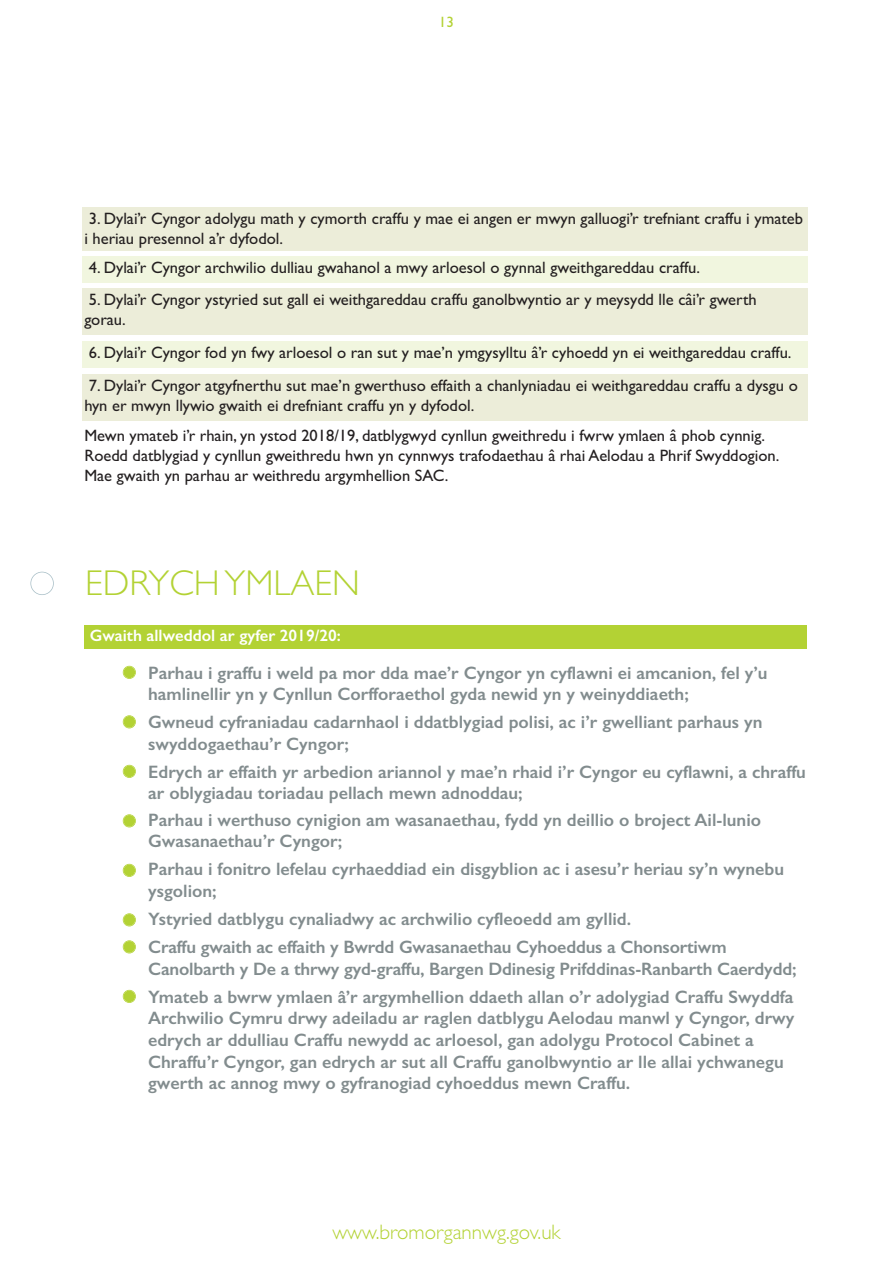
<style>
.page{position:relative;width:893px;height:1263px;background:#fff}
.page>*{position:absolute;margin:0;border:0;box-sizing:border-box;transform-origin:0 0}
.t1{font:300 36px "Gill Sans";color:#b3d234}
.t2{font:300 21px "Gill Sans";color:#b3d234}
.t3{font:600 18px/21.6px "Gill Sans";color:#828c8e}
.t4{font:16.5px/19.8px "Gill Sans";color:#231f20}
.t5{font:600 16.5px "Gill Sans";color:#fff}
.t6{font:15px "Gill Sans";color:#b3d234}
</style>
<div class="page">
<div style="left:82px;top:289px;width:726px;height:46px;background:#ecedd9"></div>
<div style="left:82px;top:374px;width:726px;height:46px;background:#ecedd9"></div>
<div style="left:82px;top:341px;width:725px;height:26px;background:#f1f6df"></div>
<div style="left:82px;top:207px;width:726px;height:44px;background:#ecedd9"></div>
<div style="left:82px;top:257px;width:725px;height:26px;background:#f1f6df"></div>
<div style="left:30px;top:572px;width:24px;height:23px;border:2px solid #a9bfc7;border-radius:50%"></div>
<div style="left:124px;top:815px;width:11px;height:12px;background:#b3d234;border-radius:50%"></div>
<div style="left:123px;top:814px;width:13px;height:13px;border:2px solid #b3d234;border-radius:50%"></div>
<div style="left:124px;top:864px;width:11px;height:12px;background:#b3d234;border-radius:50%"></div>
<div style="left:123px;top:864px;width:13px;height:13px;border:2px solid #b3d234;border-radius:50%"></div>
<div style="left:124px;top:765px;width:11px;height:12px;background:#b3d234;border-radius:50%"></div>
<div style="left:123px;top:765px;width:13px;height:13px;border:2px solid #b3d234;border-radius:50%"></div>
<div style="left:124px;top:716px;width:11px;height:12px;background:#b3d234;border-radius:50%"></div>
<div style="left:123px;top:715px;width:13px;height:13px;border:2px solid #b3d234;border-radius:50%"></div>
<div style="left:124px;top:666px;width:11px;height:12px;background:#b3d234;border-radius:50%"></div>
<div style="left:123px;top:666px;width:13px;height:13px;border:2px solid #b3d234;border-radius:50%"></div>
<div style="left:124px;top:914px;width:11px;height:12px;background:#b3d234;border-radius:50%"></div>
<div style="left:123px;top:913px;width:13px;height:13px;border:2px solid #b3d234;border-radius:50%"></div>
<div style="left:124px;top:941px;width:11px;height:12px;background:#b3d234;border-radius:50%"></div>
<div style="left:123px;top:940px;width:13px;height:13px;border:2px solid #b3d234;border-radius:50%"></div>
<div style="left:124px;top:990px;width:11px;height:12px;background:#b3d234;border-radius:50%"></div>
<div style="left:123px;top:990px;width:13px;height:13px;border:2px solid #b3d234;border-radius:50%"></div>
<div style="left:84px;top:625px;width:723px;height:24px;background:#b3d234"></div>
<p class="t6" style="left:439px;top:13px;width:16px">13</p>
<p class="t4" style="left:84px;top:208px;width:720px">3. Dylai’r Cyngor adolygu math y cymorth craffu y mae ei angen er mwyn galluogi’r trefniant craffu i ymateb i heriau presennol a’r dyfodol.</p>
<p class="t4" style="left:89px;top:258px;width:612px">4. Dylai’r Cyngor archwilio dulliau gwahanol a mwy arloesol o gynnal gweithgareddau craffu.</p>
<p class="t4" style="left:84px;top:290px;width:674px">5. Dylai’r Cyngor ystyried sut gall ei weithgareddau craffu ganolbwyntio ar y meysydd lle câi’r gwerth gorau.</p>
<p class="t4" style="left:89px;top:342px;width:704px">6. Dylai’r Cyngor fod yn fwy arloesol o ran sut y mae’n ymgysylltu â’r cyhoedd yn ei weithgareddau craffu.</p>
<p class="t4" style="left:84px;top:375px;width:715px">7. Dylai’r Cyngor atgyfnerthu sut mae’n gwerthuso effaith a chanlyniadau ei weithgareddau craffu a dysgu o hyn er mwyn llywio gwaith ei drefniant craffu yn y dyfodol.</p>
<p class="t4" style="left:84px;top:426px;width:697px">Mewn ymateb i’r rhain, yn ystod 2018/19, datblygwyd cynllun gweithredu i fwrw ymlaen â phob cynnig.<br>Roedd datblygiad y cynllun gweithredu hwn yn cynnwys trafodaethau â rhai Aelodau a Phrif Swyddogion.<br>Mae gwaith yn parhau ar weithredu argymhellion SAC.</p>
<h1 class="t1" style="left:85px;top:562px;width:276px">EDRYCHYMLAEN</h1>
<p class="t5" style="left:90px;top:626px;width:252px">Gwaith allweddol ar gyfer 2019/20:</p>
<p class="t3" style="left:148px;top:662px;width:621px">Parhau i graffu i weld pa mor dda mae’r Cyngor yn cyflawni ei amcanion, fel y’u hamlinellir yn y Cynllun Corfforaethol gyda newid yn y weinyddiaeth;</p>
<p class="t3" style="left:148px;top:711px;width:616px">Gwneud cyfraniadau cadarnhaol i ddatblygiad polisi, ac i’r gwelliant parhaus yn swyddogaethau’r Cyngor;</p>
<p class="t3" style="left:148px;top:761px;width:659px">Edrych ar effaith yr arbedion ariannol y mae’n rhaid i’r Cyngor eu cyflawni, a chraffu ar oblygiadau toriadau pellach mewn adnoddau;</p>
<p class="t3" style="left:148px;top:809px;width:614px">Parhau i werthuso cynigion am wasanaethau, fydd yn deillio o broject Ail-lunio<br>Gwasanaethau’r Cyngor;</p>
<p class="t3" style="left:148px;top:858px;width:637px">Parhau i fonitro lefelau cyrhaeddiad ein disgyblion ac i asesu’r heriau sy’n wynebu ysgolion;</p>
<p class="t3" style="left:148px;top:904px;width:580px;line-height:28.5px">Ystyried datblygu cynaliadwy ac archwilio cyfleoedd am gyllid.<br>Craffu gwaith ac effaith y Bwrdd Gwasanaethau Cyhoeddus a Chonsortiwm</p>
<p class="t3" style="left:148px;top:955px;width:650px;line-height:27.9px">Canolbarth y De a thrwy gyd-graffu, Bargen Ddinesig Prifddinas-Ranbarth Caerdydd;<br>Ymateb a bwrw ymlaen â’r argymhellion ddaeth allan o’r adolygiad Craffu Swyddfa</p>
<p class="t3" style="left:148px;top:1007px;width:648px">Archwilio Cymru drwy adeiladu ar raglen datblygu Aelodau manwl y Cyngor, drwy edrych ar ddulliau Craffu newydd ac arloesol, gan adolygu Protocol Cabinet a Chraffu’r Cyngor, gan edrych ar sut all Craffu ganolbwyntio ar lle allai ychwanegu gwerth ac annog mwy o gyfranogiad cyhoeddus mewn Craffu.</p>
<p class="t2" style="left:332px;top:1220px;width:230px">www.bromorgannwg.gov.uk</p>
</div>
